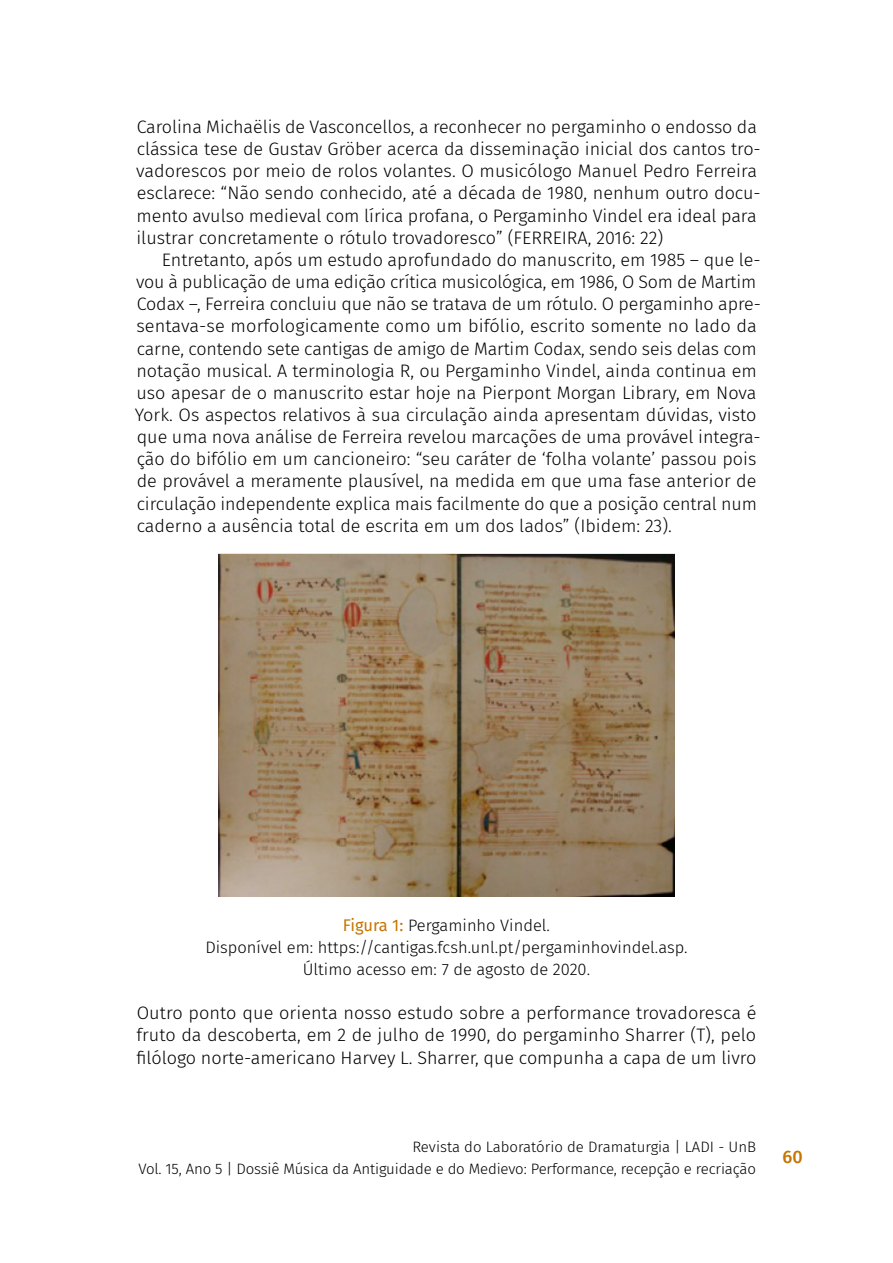
<style>
.page{position:relative;width:893px;height:1263px;background:#fff}
.page>*{position:absolute;margin:0;border:0;box-sizing:border-box;transform-origin:0 0}
.t1{font:300 18px/22.2px "Fira Sans";color:#000}
.t2{font:500 18px "Fira Sans";color:#c57500}
.t3{font:300 16.5px/22.2px "Fira Sans";color:#000;text-align:center}
.t4{font:300 15px/22.2px "Fira Sans";letter-spacing:-.01em;color:#000;text-align:right}
.s1{font-weight:400;color:#c57500}
</style>
<div class="page">
<img style="left:219px;top:554px;width:455px;height:343px">
<p class="t1" style="left:136px;top:115px;width:626px">Carolina Michaëlis de Vasconcellos, a reconhecer no pergaminho o endosso da clássica tese de Gustav Gröber acerca da disseminação inicial dos cantos tro&shy;vadorescos por meio de rolos volantes. O musicólogo Manuel Pedro Ferreira esclarece: “Não sendo conhecido, até a década de 1980, nenhum outro docu&shy;mento avulso medieval com lírica profana, o Pergaminho Vindel era ideal para ilustrar concretamente o rótulo trovadoresco” (FERREIRA, 2016: 22)</p>
<p class="t1" style="left:135px;top:248px;width:628px;text-indent:27px">Entretanto, após um estudo aprofundado do manuscrito, em 1985 – que le&shy;vou à publicação de uma edição crítica musicológica, em 1986, O Som de Martim Codax –, Ferreira concluiu que não se tratava de um rótulo. O pergaminho apre&shy;sentava-se morfologicamente como um bifólio, escrito somente no lado da carne, contendo sete cantigas de amigo de Martim Codax, sendo seis delas com notação musical. A terminologia R, ou Pergaminho Vindel, ainda continua em uso apesar de o manuscrito estar hoje na Pierpont Morgan Library, em Nova York. Os aspectos relativos à sua circulação ainda apresentam dúvidas, visto que uma nova análise de Ferreira revelou marcações de uma provável integra&shy;ção do bifólio em um cancioneiro: “seu caráter de ‘folha volante’ passou pois de provável a meramente plausível, na medida em que uma fase anterior de circulação independente explica mais facilmente do que a posição central num caderno a ausência total de escrita em um dos lados” (Ibidem: 23).</p>
<p class="t3" style="left:205px;top:914px;width:484px"><span class="s1">Figura 1:</span> Pergaminho Vindel.<br>Disponível em: https://cantigas.fcsh.unl.pt/pergaminhovindel.asp.<br>Último acesso em: 7 de agosto de 2020.</p>
<p class="t1" style="left:136px;top:1002px;width:622px;text-align:justify">Outro ponto que orienta nosso estudo sobre a performance trovadoresca é fruto da descoberta, em 2 de julho de 1990, do pergaminho Sharrer (T), pelo filólogo norte-americano Harvey L. Sharrer, que compunha a capa de um livro</p>
<p class="t4" style="left:138px;top:1136px;width:619px">Revista do Laboratório de Dramaturgia | LADI - UnB<br>Vol. 15, Ano 5 | Dossiê Música da Antiguidade e do Medievo: Performance, recepção e recriação</p>
<p class="t2" style="left:782px;top:1142px;width:22px">60</p>
</div>
